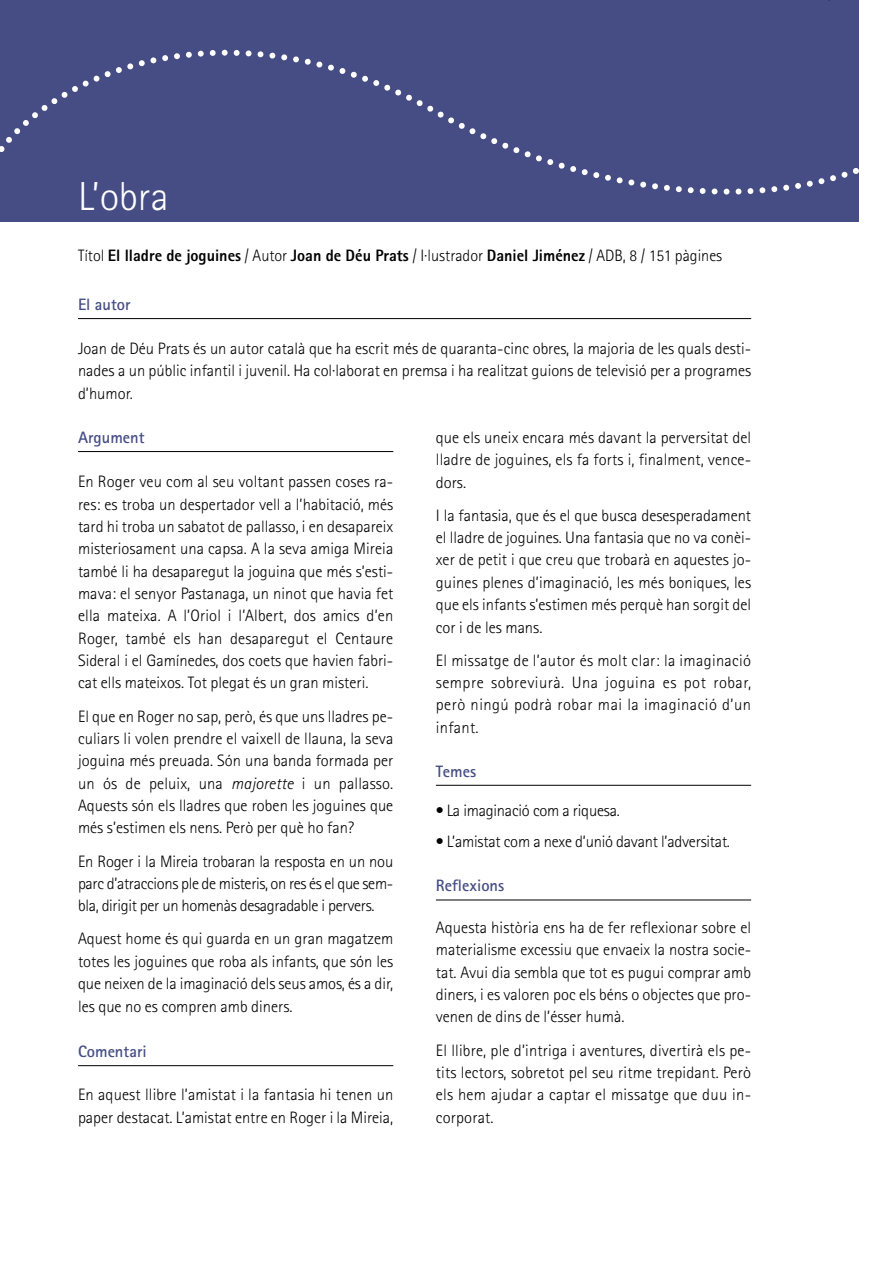
<style>
.page{position:relative;width:893px;height:1263px;background:#fff}
.page>*{position:absolute;margin:0;border:0;box-sizing:border-box;transform-origin:0 0}
.t1{font:300 40.5px "Rotis Sans Serif";color:#fff}
.t2{font:300 16.5px/22.4px "Rotis Sans Serif";color:#000;text-align:justify}
.t3{font:800 16.5px "Rotis Sans Serif";color:#000}
.t4{font:700 16.5px "Rotis Sans Serif";color:#454d84}
.s1{font-weight:300}
.s2{font-style:italic}
</style>
<div class="page">
<div style="left:0;top:0;width:859px;height:221px;background:#454d84"></div>
<svg style="left:853px;top:168px;width:6px;height:6px"></svg>
<svg style="left:0;top:146px;width:4px;height:6px"></svg>
<hr style="left:78px;top:451px;width:315px;height:1px;background:#000">
<hr style="left:78px;top:1065px;width:315px;height:1px;background:#000">
<hr style="left:436px;top:785px;width:315px;height:1px;background:#000">
<hr style="left:436px;top:900px;width:315px;height:1px;background:#000">
<hr style="left:78px;top:318px;width:673px;height:1px;background:#000">
<h1 class="t1" style="left:78px;top:182px;width:92px">L’obra</h1>
<p class="t3" style="left:78px;top:250px;width:646px"><span class="s1">Títol</span> El lladre de joguines <span class="s1">/ Autor</span> Joan de Déu Prats <span class="s1">/ I·lustrador</span> Daniel Jiménez <span class="s1">/ ADB, 8 / 151 pàgines</span></p>
<p class="t4" style="left:78px;top:299px;width:54px">El autor</p>
<p class="t2" style="left:78px;top:339px;width:675px">Joan de Déu Prats és un autor català que ha escrit més de quaranta-cinc obres, la majoria de les quals desti&shy;nades a un públic infantil i juvenil. Ha col·laborat en premsa i ha realitzat guions de televisió per a programes d’humor.</p>
<p class="t4" style="left:78px;top:431px;width:68px">Argument</p>
<p class="t2" style="left:78px;top:472px;width:317px">En Roger veu com al seu voltant passen coses ra&shy;res: es troba un despertador vell a l’habitació, més tard hi troba un sabatot de pallasso, i en desapareix misteriosament una capsa. A la seva amiga Mireia també li ha desaparegut la joguina que més s’esti&shy;mava: el senyor Pastanaga, un ninot que havia fet ella mateixa. A l’Oriol i l’Albert, dos amics d’en Roger, també els han desaparegut el Centaure Sideral i el Gamínedes, dos coets que havien fabri&shy;cat ells mateixos. Tot plegat és un gran misteri.</p>
<p class="t2" style="left:78px;top:706px;width:317px">El que en Roger no sap, però, és que uns lladres pe&shy;culiars li volen prendre el vaixell de llauna, la seva joguina més preuada. Són una banda formada per un ós de peluix, una <span class="s2">majorette</span> i un pallasso.<br>Aquests són els lladres que roben les joguines que més s’estimen els nens. Però per què ho fan?</p>
<p class="t2" style="left:78px;top:851px;width:317px">En Roger i la Mireia trobaran la resposta en un nou parc d’atraccions ple de misteris, on res és el que sem&shy;bla, dirigit per un homenàs desagradable i pervers.</p>
<p class="t2" style="left:78px;top:929px;width:317px">Aquest home és qui guarda en un gran magatzem totes les joguines que roba als infants, que són les que neixen de la imaginació dels seus amos, és a dir, les que no es compren amb diners.</p>
<p class="t4" style="left:78px;top:1045px;width:70px">Comentari</p>
<p class="t2" style="left:78px;top:1085px;width:317px">En aquest llibre l’amistat i la fantasia hi tenen un paper destacat. L’amistat entre en Roger i la Mireia,</p>
<p class="t2" style="left:436px;top:428px;width:317px">que els uneix encara més davant la perversitat del lladre de joguines, els fa forts i, finalment, vence&shy;dors.</p>
<p class="t2" style="left:436px;top:506px;width:317px">I la fantasia, que és el que busca desesperadament el lladre de joguines. Una fantasia que no va conèi&shy;xer de petit i que creu que trobarà en aquestes jo&shy;guines plenes d’imaginació, les més boniques, les que els infants s’estimen més perquè han sorgit del cor i de les mans.</p>
<p class="t2" style="left:436px;top:650px;width:317px">El missatge de l’autor és molt clar: la imaginació sempre sobreviurà. Una joguina es pot robar, però ningú podrà robar mai la imaginació d’un infant.</p>
<p class="t4" style="left:436px;top:765px;width:42px">Temes</p>
<p class="t2" style="left:436px;top:801px;width:185px">• La imaginació com a riquesa.</p>
<p class="t2" style="left:436px;top:832px;width:296px">• L’amistat com a nexe d’unió davant l’adversitat.</p>
<p class="t4" style="left:436px;top:880px;width:70px">Reflexions</p>
<p class="t2" style="left:436px;top:918px;width:317px">Aquesta història ens ha de fer reflexionar sobre el materialisme excessiu que envaeix la nostra socie&shy;tat. Avui dia sembla que tot es pugui comprar amb diners, i es valoren poc els béns o objectes que pro&shy;venen de dins de l’ésser humà.</p>
<p class="t2" style="left:436px;top:1040px;width:317px">El llibre, ple d’intriga i aventures, divertirà els pe&shy;tits lectors, sobretot pel seu ritme trepidant. Però els hem ajudar a captar el missatge que duu in&shy;corporat.</p>
</div>
